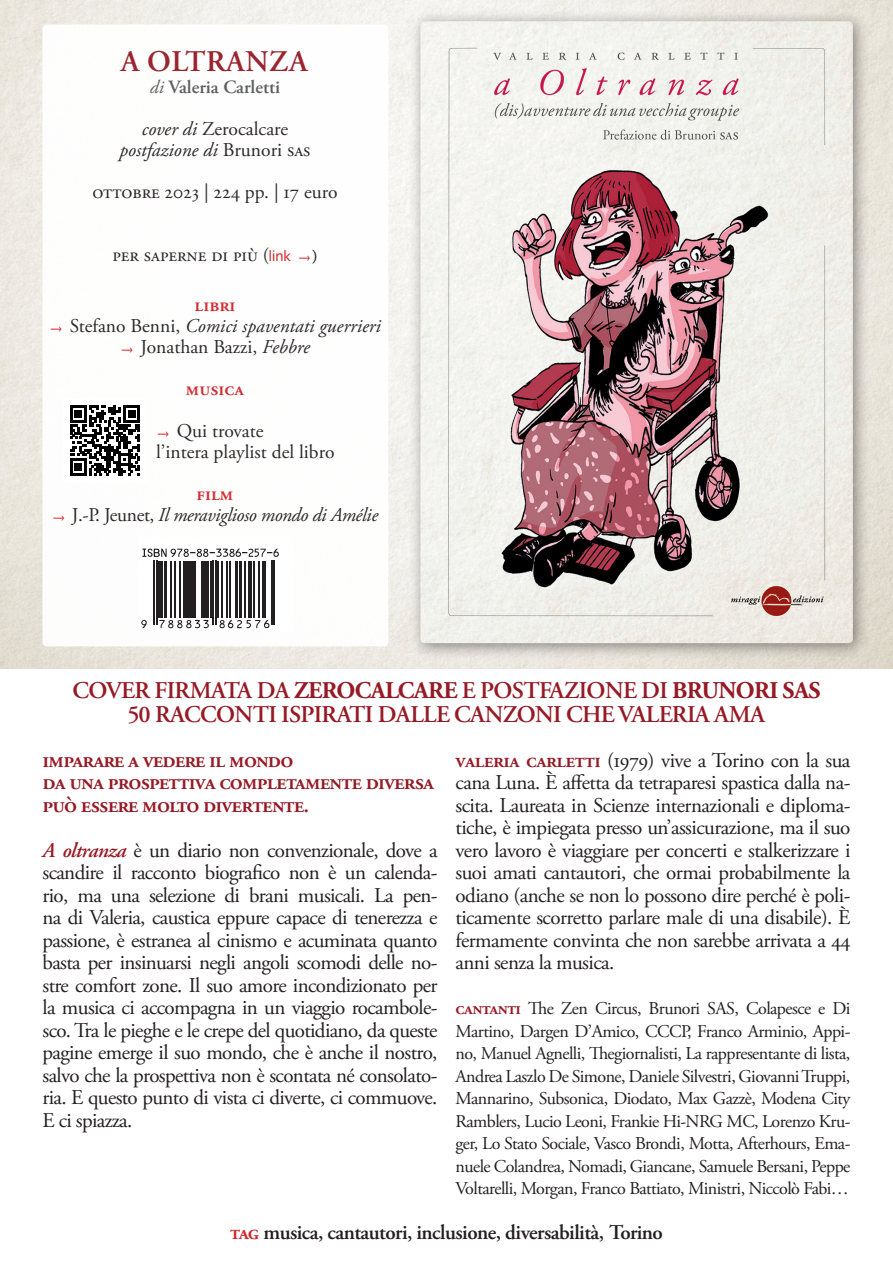
<style>
.page{position:relative;width:893px;height:1263px;background:#fff}
.page>*{position:absolute;margin:0;border:0;box-sizing:border-box;transform-origin:0 0}
.t1{font:600 30px "Adobe Garamond Pro";letter-spacing:.015em;color:#961a25}
.t2{font:600 24px "Adobe Garamond Pro";letter-spacing:-.025em;color:#961a25}
.t3{font:600 22.5px "Adobe Garamond Pro";letter-spacing:-.04em;color:#961a25}
.t4{font:21px/22.5px "Adobe Garamond Pro";letter-spacing:-.03em;color:#231f20;text-align:justify}
.t5{font:600 21px "Adobe Garamond Pro";letter-spacing:-.06em;color:#231f20}
.t6{font:19.5px/21px "Adobe Garamond Pro";color:#231f20;text-align:center}
.t7{font:italic 19.5px "Adobe Garamond Pro";letter-spacing:-.015em;color:#231f20}
.t8{font:600 19.5px "Adobe Garamond Pro";color:#d1232a}
.t9{font:600 18.75px "Adobe Garamond Pro";color:#57585a}
.t10{font:18px/22.5px "Adobe Garamond Pro";letter-spacing:-.03em;color:#231f20;text-align:justify}
.s1{font-weight:400;font-style:italic}
.s2{font-style:italic}
.s3{color:#d1232a}
.s4{font-style:normal}
.s5{font-weight:600;color:#d1232a}
.s6{font-weight:700}
.s7{font-weight:600;font-style:italic;color:#961a25}
.s8{font-weight:600;color:#961a25}
</style>
<div class="page">
<img style="left:0;top:0;width:893px;height:669px">
<div style="left:409px;top:10px;width:461px;height:650px;background:#231f20;opacity:.5"></div>
<img style="left:420px;top:21px;width:433px;height:622px">
<div style="left:43px;top:24px;width:345px;height:622px;background:#fff;border-radius:4px"></div>
<hr style="left:154px;top:561px;width:1px;height:64px;background:#231f20">
<hr style="left:156px;top:561px;width:2px;height:64px;background:#231f20">
<svg style="left:141px;top:620px;width:6px;height:8px"></svg>
<hr style="left:159px;top:561px;width:1px;height:56px;background:#231f20">
<hr style="left:160px;top:561px;width:1px;height:56px;background:#231f20">
<hr style="left:161px;top:561px;width:2px;height:56px;background:#231f20">
<hr style="left:164px;top:561px;width:1px;height:56px;background:#231f20">
<hr style="left:165px;top:561px;width:1px;height:56px;background:#231f20">
<hr style="left:170px;top:561px;width:2px;height:56px;background:#231f20">
<hr style="left:174px;top:561px;width:1px;height:56px;background:#231f20">
<hr style="left:179px;top:561px;width:2px;height:56px;background:#231f20">
<hr style="left:183px;top:561px;width:1px;height:56px;background:#231f20">
<hr style="left:186px;top:561px;width:1px;height:56px;background:#231f20">
<hr style="left:187px;top:561px;width:1px;height:56px;background:#231f20">
<hr style="left:189px;top:561px;width:2px;height:56px;background:#231f20">
<hr style="left:191px;top:561px;width:1px;height:56px;background:#231f20">
<hr style="left:192px;top:561px;width:1px;height:56px;background:#231f20">
<hr style="left:195px;top:561px;width:1px;height:56px;background:#231f20">
<hr style="left:201px;top:561px;width:1px;height:56px;background:#231f20">
<hr style="left:204px;top:561px;width:1px;height:56px;background:#231f20">
<hr style="left:205px;top:561px;width:1px;height:56px;background:#231f20">
<hr style="left:206px;top:561px;width:1px;height:56px;background:#231f20">
<hr style="left:207px;top:561px;width:2px;height:56px;background:#231f20">
<hr style="left:210px;top:561px;width:1px;height:56px;background:#231f20">
<svg style="left:159px;top:620px;width:50px;height:8px"></svg>
<hr style="left:212px;top:561px;width:2px;height:64px;background:#231f20">
<hr style="left:215px;top:561px;width:1px;height:64px;background:#231f20">
<hr style="left:218px;top:561px;width:1px;height:56px;background:#231f20">
<hr style="left:221px;top:561px;width:2px;height:56px;background:#231f20">
<hr style="left:226px;top:561px;width:2px;height:56px;background:#231f20">
<hr style="left:229px;top:561px;width:1px;height:56px;background:#231f20">
<hr style="left:235px;top:561px;width:2px;height:56px;background:#231f20">
<hr style="left:237px;top:561px;width:1px;height:56px;background:#231f20">
<hr style="left:239px;top:561px;width:2px;height:56px;background:#231f20">
<hr style="left:241px;top:561px;width:1px;height:56px;background:#231f20">
<hr style="left:244px;top:561px;width:2px;height:56px;background:#231f20">
<hr style="left:248px;top:561px;width:1px;height:56px;background:#231f20">
<hr style="left:249px;top:561px;width:2px;height:56px;background:#231f20">
<hr style="left:251px;top:561px;width:1px;height:56px;background:#231f20">
<hr style="left:253px;top:561px;width:2px;height:56px;background:#231f20">
<hr style="left:258px;top:561px;width:2px;height:56px;background:#231f20">
<hr style="left:262px;top:561px;width:2px;height:56px;background:#231f20">
<hr style="left:265px;top:561px;width:1px;height:56px;background:#231f20">
<svg style="left:219px;top:620px;width:50px;height:8px"></svg>
<hr style="left:271px;top:561px;width:1px;height:64px;background:#231f20">
<hr style="left:274px;top:561px;width:1px;height:64px;background:#231f20">
<svg style="left:142px;top:549px;width:137px;height:8px"></svg>
<svg style="left:70px;top:405px;width:70px;height:70px"></svg>
<hr style="left:123px;top:405px;width:17px;height:3px;background:#000">
<h1 class="t1" style="left:121px;top:44px;width:189px">A OLTRANZA</h1>
<p class="t9" style="left:150px;top:76px;width:132px"><span class="s1">di</span> Valeria Carletti</p>
<p class="t6" style="left:120px;top:119px;width:192px"><span class="s2">cover di</span> Zerocalcare <span class="s2">postfazione di</span> Brunori sas</p>
<p class="t6" style="left:93px;top:182px;width:247px">ottobre 2023 | 224 pp. | 17 euro</p>
<p class="t6" style="left:112px;top:245px;width:201px">per saperne di più (<span class="s3">●</span> <span class="s3">■</span> <span class="s3">→</span></p>
<p class="t8" style="left:195px;top:293px;width:42px">libri</p>
<p class="t7" style="left:49px;top:314px;width:333px"><span class="s3">→</span> <span class="s4">Stefano Benni,</span> Comici spaventati guerrieri</p>
<p class="t6" style="left:120px;top:326px;width:191px;line-height:42px"><span class="s3">→</span> Jonathan Bazzi, <span class="s2">Febbre </span><span class="s5">musica</span></p>
<p class="t6" style="left:156px;top:421px;width:180px;text-align:left"><span class="s3">→</span> Qui trovate<br>l’intera playlist del libro</p>
<p class="t8" style="left:197px;top:482px;width:38px">film</p>
<p class="t7" style="left:52px;top:503px;width:328px"><span class="s3">→</span> <span class="s4">J.-P. Jeunet,</span> Il meraviglioso mondo di Amélie</p>
<p class="t2" style="left:72px;top:676px;width:750px">COVER FIRMATA DA <span class="s6">ZEROCALCARE</span> E POSTFAZIONE DI <span class="s6">BRUNORI SAS</span></p>
<p class="t2" style="left:128px;top:700px;width:639px">50 RACCONTI ISPIRATI DALLE CANZONI CHE VALERIA AMA</p>
<p class="t3" style="left:43px;top:747px;width:252px">imparare a vedere il mondo</p>
<p class="t3" style="left:43px;top:769px;width:393px">da una prospettiva completamente diversa</p>
<p class="t3" style="left:43px;top:792px;width:268px">può essere molto divertente.</p>
<p class="t4" style="left:43px;top:840px;width:397px"><span class="s7">A oltranza</span> è un diario non convenzionale, dove a scandire il racconto biografico non è un calenda&shy;rio, ma una selezione di brani musicali. La pen&shy;na di Valeria, caustica eppure capace di tenerezza e passione, è estranea al cinismo e acuminata quanto basta per insinuarsi negli angoli scomodi delle no&shy;stre comfort zone. Il suo amore incondizionato per la musica ci accompagna in un viaggio rocambole&shy;sco. Tra le pieghe e le crepe del quotidiano, da queste pagine emerge il suo mondo, che è anche il nostro, salvo che la prospettiva non è scontata né consolato&shy;ria. E questo punto di vista ci diverte, ci commuove.<br>E ci spiazza.</p>
<p class="t4" style="left:455px;top:750px;width:396px"><span class="s8">valeria carletti</span> (1979) vive a Torino con la sua cana Luna. È affetta da tetraparesi spastica dalla na&shy;scita. Laureata in Scienze internazionali e diploma&shy;tiche, è impiegata presso un’assicurazione, ma il suo vero lavoro è viaggiare per concerti e stalkerizzare i suoi amati cantautori, che ormai probabilmente la odiano (anche se non lo possono dire perché è poli&shy;ticamente scorretto parlare male di una disabile). È fermamente convinta che non sarebbe arrivata a 44 anni senza la musica.</p>
<p class="t10" style="left:455px;top:998px;width:396px"><span class="s8">cantanti</span> The Zen Circus, Brunori SAS, Colapesce e Di Martino, Dargen D’Amico, CCCP, Franco Arminio, Appi&shy;no, Manuel Agnelli, Thegiornalisti, La rappresentante di lista, Andrea Laszlo De Simone, Daniele Silvestri, Giovanni Truppi, Mannarino, Subsonica, Diodato, Max Gazzè, Modena City Ramblers, Lucio Leoni, Frankie Hi-NRG MC, Lorenzo Kru&shy;ger, Lo Stato Sociale, Vasco Brondi, Motta, Afterhours, Ema&shy;nuele Colandrea, Nomadi, Giancane, Samuele Bersani, Peppe Voltarelli, Morgan, Franco Battiato, Ministri, Niccolò Fabi…</p>
<p class="t5" style="left:230px;top:1220px;width:434px"><span class="s3">tag</span> musica, cantautori, inclusione, diversabilità, Torino</p>
</div>
